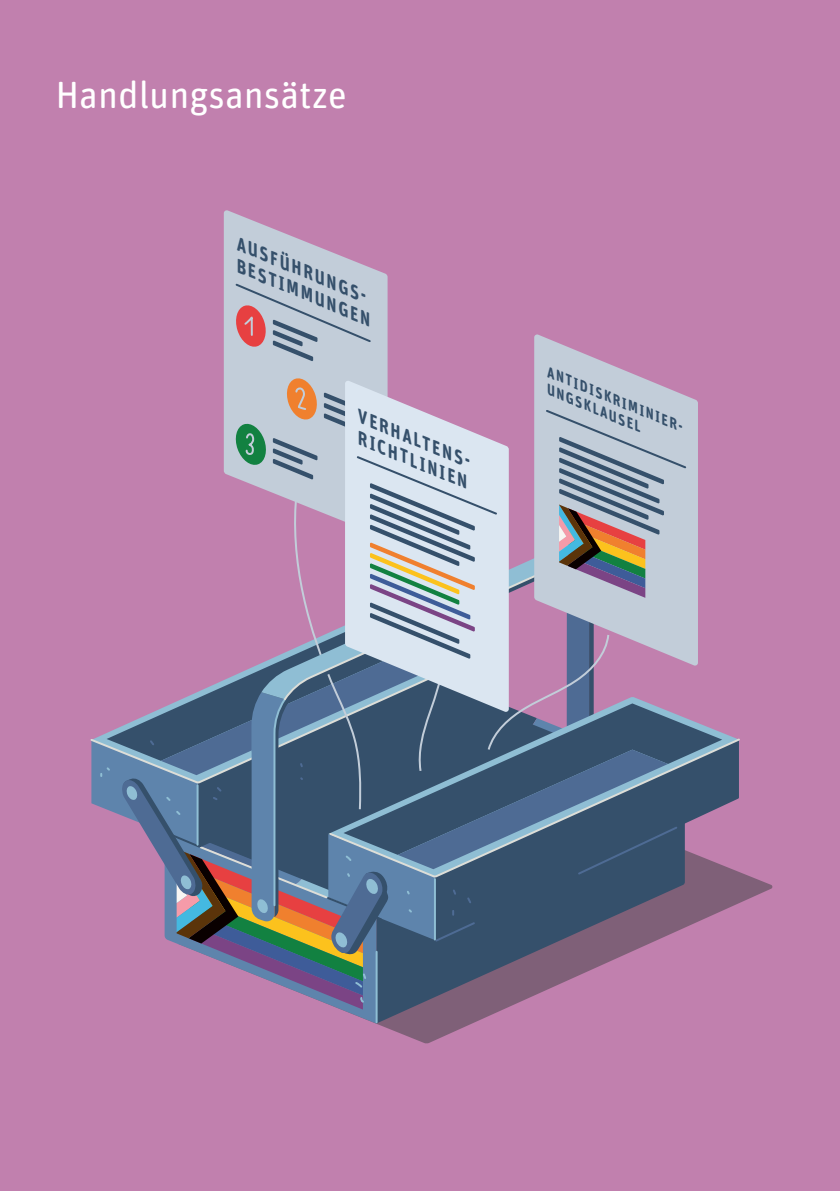
<style>
.page{position:relative;width:840px;height:1191px;background:#fff}
.page>*{position:absolute;margin:0;border:0;box-sizing:border-box;transform-origin:0 0}
.t1{font:38px "Unit Rounded Pro";color:#fff}
.t2{font:italic 700 18.4px/20.4px "Unit Rounded Pro";color:#35506b}
.t3{font:italic 700 14.6px/16px "Unit Rounded Pro";color:#35506b}
</style>
<div class="page">
<div style="left:0;top:0;width:839px;height:1191px;background:#c180ae"></div>
<svg style="left:375px;top:873px;width:397px;height:170px"></svg>
<svg style="left:376px;top:1009px;width:308px;height:14px"></svg>
<svg style="left:340px;top:1009px;width:36px;height:14px"></svg>
<svg style="left:687px;top:879px;width:51px;height:61px;fill:#7f6078"></svg>
<svg style="left:687px;top:737px;width:54px;height:142px"></svg>
<svg style="left:687px;top:719px;width:34px;height:136px;fill:#35506b"></svg>
<hr style="left:375px;top:951px;width:2px;height:71px;background:#8fbed4">
<svg style="left:224px;top:210px;width:163px;height:166px;fill:#c2cdd9"></svg>
<svg style="left:234px;top:282px;width:138px;height:79px;background:#bab7c4"></svg>
<svg style="left:534px;top:334px;width:163px;height:332px"></svg>
<svg style="left:91px;top:376px;width:596px;height:633px"></svg>
<h1 class="t1" style="left:55px;top:68px;width:293px">Handlungsansätze</h1>
<p class="t2" style="left:251px;top:237px;width:146px;text-indent:-8px;rotate:22deg">AUSFÜHRUNGS-<br>BESTIMMUNGEN</p>
<p class="t2" style="left:364px;top:406px;width:128px;text-align:center;rotate:22deg">VERHALTENS-<br>RICHTLINIEN</p>
<p class="t3" style="left:558px;top:367px;width:141px;text-indent:-7px;rotate:22deg">ANTIDISKRIMINIER-<br>UNGSKLAUSEL</p>
</div>
